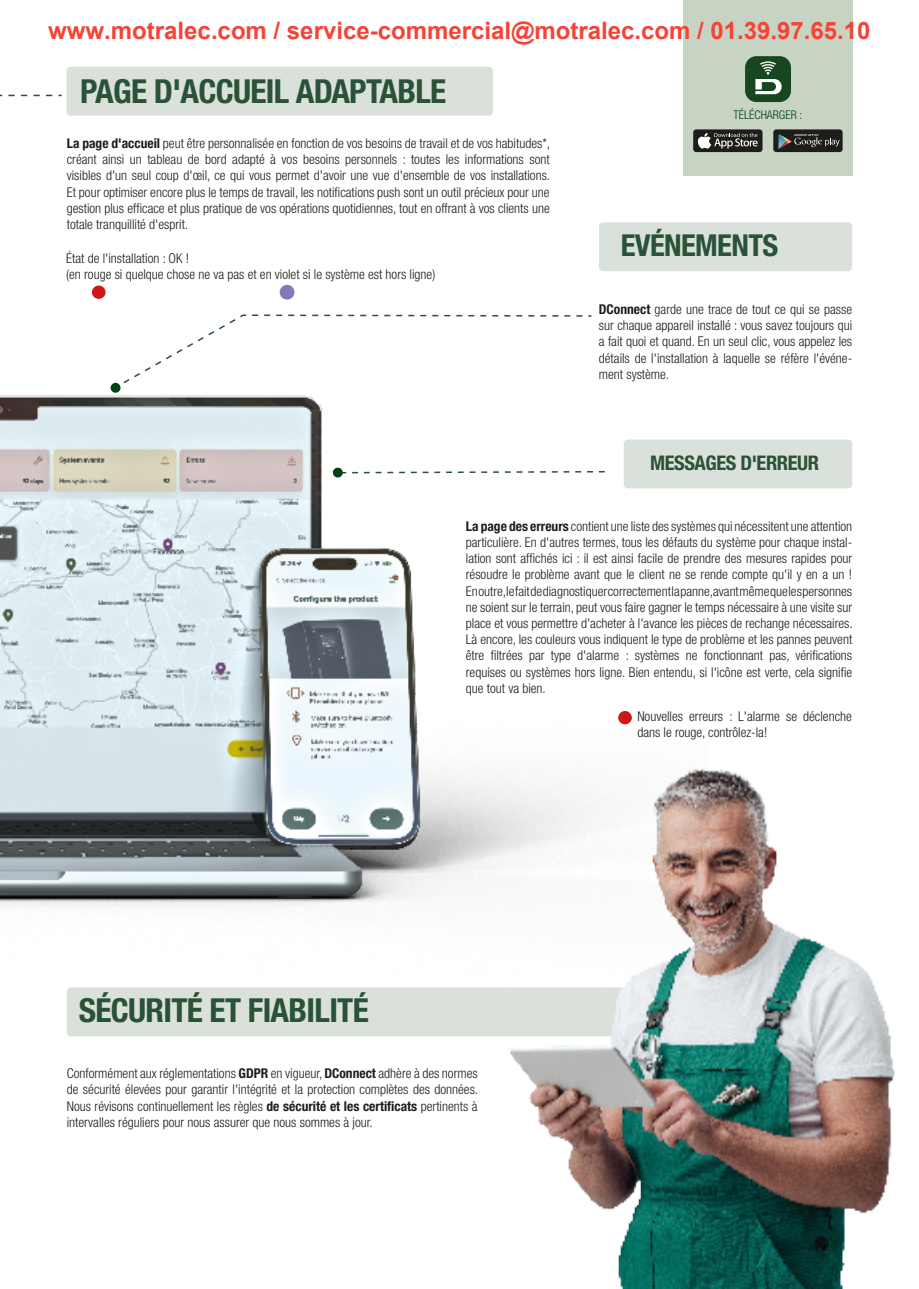
<style>
.page{position:relative;width:919px;height:1289px;background:#fff}
.page>*{position:absolute;margin:0;border:0;box-sizing:border-box;transform-origin:0 0}
.t1{font:700 condensed 33.15px "Helvetica Neue LT Std";letter-spacing:-.02em;color:#2a5236}
.t2{font:700 condensed 30.3px "Helvetica Neue LT Std";letter-spacing:-.02em;color:#2a5236}
.t3{font:700 24px "Arial";color:#f54337}
.t4{font:700 condensed 20.1px "Helvetica Neue LT Std";letter-spacing:-.02em;color:#2a5236}
.t5{font:300 condensed 13.5px/16.2px "Helvetica Neue LT Std";color:#1d1d1b;text-align:justify}
.t6{font:300 condensed 12px "Helvetica Neue LT Std";color:#004312}
.s1{font-weight:700}
</style>
<div class="page">
<div style="left:599px;top:222px;width:253px;height:49px;background:#dae1da;border-radius:4px"></div>
<div style="left:66px;top:67px;width:427px;height:49px;background:#dae1da;border-radius:4px"></div>
<div style="left:623px;top:439px;width:229px;height:49px;background:#dae1da;border-radius:4px"></div>
<svg style="left:0;top:94px;width:62px;height:3px"></svg>
<svg style="left:221px;top:314px;width:371px;height:13px"></svg>
<div style="left:67px;top:987px;width:575px;height:49px;background:#dae1da;border-radius:4px"></div>
<img style="left:423px;top:769px;width:472px;height:519px">
<div style="left:280px;top:285px;width:14px;height:14px;background:#827bb9;border-radius:50%"></div>
<div style="left:92px;top:285px;width:14px;height:14px;background:#cd171a;border-radius:50%"></div>
<div style="left:682px;top:0;width:170px;height:175px;background:#c8d4c3"></div>
<div style="left:745px;top:56px;width:46px;height:46px;background:#184620;border-radius:11px"></div>
<svg style="left:755px;top:61px;width:26px;height:33px"></svg>
<div style="left:693px;top:129px;width:69px;height:23px;background:#1d1d1b;border-radius:3px"></div>
<svg style="left:697px;top:133px;width:60px;height:16px"></svg>
<div style="left:773px;top:129px;width:69px;height:23px;background:#1d1d1b;border-radius:3px"></div>
<svg style="left:778px;top:134px;width:61px;height:15px"></svg>
<img style="left:0;top:327px;width:708px;height:669px">
<h3 class="t3" style="left:48px;top:18px;width:823px">www.motralec.com / service-commercial@motralec.com / 01.39.97.65.10</h3>
<p class="t1" style="left:80px;top:71px;width:367px">PAGE D'ACCUEIL ADAPTABLE</p>
<p class="t5" style="left:67px;top:135px;width:485px"><span class="s1">La page d'accueil</span> peut être personnalisée en fonction de vos besoins de travail et de vos habitudes*, créant ainsi un tableau de bord adapté à vos besoins personnels : toutes les informations sont visibles d'un seul coup d'œil, ce qui vous permet d'avoir une vue d'ensemble de vos installations.<br>Et pour optimiser encore plus le temps de travail, les notifications push sont un outil précieux pour une gestion plus efficace et plus pratique de vos opérations quotidiennes, tout en offrant à vos clients une totale tranquillité d'esprit.</p>
<p class="t5" style="left:66px;top:250px;width:124px">État de l'installation : OK !</p>
<p class="t5" style="left:66px;top:266px;width:370px">(en rouge si quelque chose ne va pas et en violet si le système est hors ligne)</p>
<p class="t6" style="left:733px;top:107px;width:71px">TÉLÉCHARGER :</p>
<p class="t2" style="left:620px;top:227px;width:159px">EVÉNEMENTS</p>
<p class="t5" style="left:599px;top:301px;width:255px"><span class="s1">DConnect</span> garde une trace de tout ce qui se passe sur chaque appareil installé : vous savez toujours qui a fait quoi et quand. En un seul clic, vous appelez les détails de l'installation à laquelle se réfère l'événe&shy;ment système.</p>
<p class="t4" style="left:650px;top:451px;width:170px">MESSAGES D'ERREUR</p>
<p class="t5" style="left:466px;top:518px;width:388px"><span class="s1">La page des erreurs</span> contient une liste des systèmes qui nécessitent une attention particulière. En d'autres termes, tous les défauts du système pour chaque instal&shy;lation sont affichés ici : il est ainsi facile de prendre des mesures rapides pour résoudre le problème avant que le client ne se rende compte qu'il y en a un !<br>En outre, le fait de diagnostiquer correctement la panne, avant même que les personnes ne soient sur le terrain, peut vous faire gagner le temps nécessaire à une visite sur place et vous permettre d'acheter à l'avance les pièces de rechange nécessaires.<br>Là encore, les couleurs vous indiquent le type de problème et les pannes peuvent être filtrées par type d'alarme : systèmes ne fonctionnant pas, vérifications requises ou systèmes hors ligne. Bien entendu, si l'icône est verte, cela signifie que tout va bien.</p>
<p class="t5" style="left:637px;top:707px;width:216px">Nouvelles erreurs : L'alarme se déclenche dans le rouge, contrôlez-la!</p>
<p class="t1" style="left:79px;top:990px;width:291px">SÉCURITÉ ET FIABILITÉ</p>
<p class="t5" style="left:67px;top:1065px;width:413px">Conformément aux réglementations <span class="s1">GDPR</span> en vigueur, <span class="s1">DConnect</span> adhère à des normes de sécurité élevées pour garantir l'intégrité et la protection complètes des données.<br>Nous révisons continuellement les règles <span class="s1">de sécurité et les certificats</span> pertinents à intervalles réguliers pour nous assurer que nous sommes à jour.</p>
</div>
